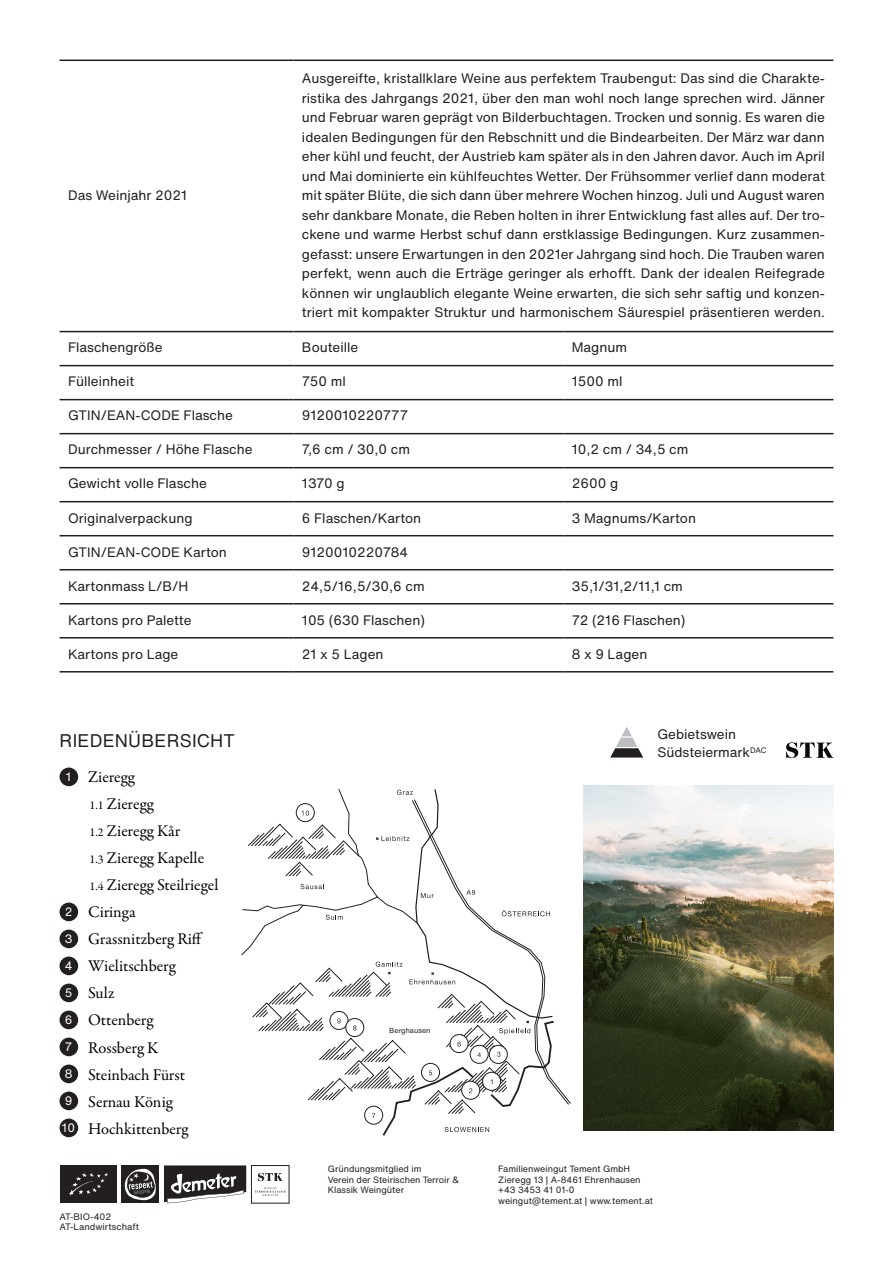
<style>
.page{position:relative;width:893px;height:1263px;background:#fff}
.page>*{position:absolute;margin:0;border:0;box-sizing:border-box;transform-origin:0 0}
.t1{font:18px "Helvetica Now Text";letter-spacing:.01em;color:#231f20}
.t2{font:16.5px "Garamond Premr Pro";color:#000001}
.t3{font:13.5px/19.5px "Helvetica Now Text";color:#231f20}
.t4{font:9.3px/10.5px "Helvetica Now Text";color:#231f20}
.t5{font:9px/10.5px "Helvetica Now Text";color:#231f20}
.t6{font:7.2px "Helvetica Now Text";color:#231f20}
.s1{font-family:"Helvetica Now Text";font-size:12px;color:#fff}
.s2{font-size:12px}
</style>
<div class="page">
<div style="left:60px;top:767px;width:18px;height:19px;background:#231f20;border-radius:50%"></div>
<div style="left:60px;top:902px;width:18px;height:19px;background:#231f20;border-radius:50%"></div>
<div style="left:60px;top:929px;width:18px;height:19px;background:#231f20;border-radius:50%"></div>
<div style="left:60px;top:956px;width:18px;height:19px;background:#231f20;border-radius:50%"></div>
<div style="left:60px;top:983px;width:18px;height:19px;background:#231f20;border-radius:50%"></div>
<div style="left:60px;top:1010px;width:18px;height:19px;background:#231f20;border-radius:50%"></div>
<div style="left:60px;top:1037px;width:18px;height:19px;background:#231f20;border-radius:50%"></div>
<div style="left:60px;top:1064px;width:18px;height:19px;background:#231f20;border-radius:50%"></div>
<div style="left:60px;top:1091px;width:18px;height:19px;background:#231f20;border-radius:50%"></div>
<div style="left:60px;top:1118px;width:18px;height:19px;background:#231f20;border-radius:50%"></div>
<svg style="left:241px;top:789px;width:315px;height:347px"></svg>
<img style="left:584px;top:786px;width:249px;height:345px">
<svg style="left:786px;top:742px;width:47px;height:16px"></svg>
<svg style="left:610px;top:727px;width:33px;height:30px"></svg>
<hr style="left:60px;top:365px;width:233px;height:1px;background:#231f20">
<hr style="left:293px;top:365px;width:270px;height:1px;background:#231f20">
<hr style="left:563px;top:365px;width:270px;height:1px;background:#231f20">
<hr style="left:60px;top:399px;width:233px;height:1px;background:#231f20">
<hr style="left:293px;top:399px;width:270px;height:1px;background:#231f20">
<hr style="left:563px;top:399px;width:270px;height:1px;background:#231f20">
<hr style="left:60px;top:433px;width:233px;height:1px;background:#231f20">
<hr style="left:293px;top:433px;width:270px;height:1px;background:#231f20">
<hr style="left:563px;top:433px;width:270px;height:1px;background:#231f20">
<hr style="left:60px;top:467px;width:233px;height:1px;background:#231f20">
<hr style="left:293px;top:467px;width:270px;height:1px;background:#231f20">
<hr style="left:563px;top:467px;width:270px;height:1px;background:#231f20">
<hr style="left:60px;top:501px;width:233px;height:1px;background:#231f20">
<hr style="left:293px;top:501px;width:270px;height:1px;background:#231f20">
<hr style="left:563px;top:501px;width:270px;height:1px;background:#231f20">
<hr style="left:60px;top:535px;width:233px;height:1px;background:#231f20">
<hr style="left:293px;top:535px;width:270px;height:1px;background:#231f20">
<hr style="left:563px;top:535px;width:270px;height:1px;background:#231f20">
<hr style="left:60px;top:569px;width:233px;height:1px;background:#231f20">
<hr style="left:293px;top:569px;width:270px;height:1px;background:#231f20">
<hr style="left:563px;top:569px;width:270px;height:1px;background:#231f20">
<hr style="left:60px;top:603px;width:233px;height:1px;background:#231f20">
<hr style="left:293px;top:603px;width:270px;height:1px;background:#231f20">
<hr style="left:563px;top:603px;width:270px;height:1px;background:#231f20">
<hr style="left:60px;top:637px;width:233px;height:1px;background:#231f20">
<hr style="left:293px;top:637px;width:270px;height:1px;background:#231f20">
<hr style="left:563px;top:637px;width:270px;height:1px;background:#231f20">
<hr style="left:60px;top:671px;width:233px;height:1px;background:#231f20">
<hr style="left:293px;top:671px;width:270px;height:1px;background:#231f20">
<hr style="left:563px;top:671px;width:270px;height:1px;background:#231f20">
<hr style="left:60px;top:331px;width:233px;height:1px;background:#231f20">
<hr style="left:293px;top:331px;width:270px;height:1px;background:#231f20">
<hr style="left:563px;top:331px;width:270px;height:1px;background:#231f20">
<hr style="left:60px;top:60px;width:233px;height:1px;background:#231f20">
<hr style="left:293px;top:60px;width:540px;height:1px;background:#231f20">
<svg style="left:255px;top:1187px;width:31px;height:9px"></svg>
<svg style="left:258px;top:1173px;width:25px;height:8px"></svg>
<div style="left:251px;top:1165px;width:38px;height:38px;border:1px solid #231f20"></div>
<div style="left:60px;top:1165px;width:56px;height:38px;background:#231f20"></div>
<svg style="left:69px;top:1173px;width:39px;height:23px"></svg>
<div style="left:122px;top:1165px;width:37px;height:38px;background:#231f20"></div>
<svg style="left:125px;top:1168px;width:31px;height:32px"></svg>
<svg style="left:164px;top:1165px;width:82px;height:38px"></svg>
<p class="t3" style="left:68px;top:185px;width:121px">Das Weinjahr 2021</p>
<p class="t3" style="left:302px;top:68px;width:525px;text-align:justify">Ausgereifte, kristallklare Weine aus perfektem Traubengut: Das sind die Charakte&shy;ristika des Jahrgangs 2021, über den man wohl noch lange sprechen wird. Jänner und Februar waren geprägt von Bilderbuchtagen. Trocken und sonnig. Es waren die idealen Bedingungen für den Rebschnitt und die Bindearbeiten. Der März war dann eher kühl und feucht, der Austrieb kam später als in den Jahren davor. Auch im April und Mai dominierte ein kühlfeuchtes Wetter. Der Frühsommer verlief dann moderat mit später Blüte, die sich dann über mehrere Wochen hinzog. Juli und August waren sehr dankbare Monate, die Reben holten in ihrer Entwicklung fast alles auf. Der tro&shy;ckene und warme Herbst schuf dann erstklassige Bedingungen. Kurz zusammen&shy;gefasst: unsere Erwartungen in den 2021er Jahrgang sind hoch. Die Trauben waren perfekt, wenn auch die Erträge geringer als erhofft. Dank der idealen Reifegrade können wir unglaublich elegante Weine erwarten, die sich sehr saftig und konzen&shy;triert mit kompakter Struktur und harmonischem Säurespiel präsentieren werden.</p>
<p class="t3" style="left:68px;top:337px;width:96px">Flaschengröße</p>
<p class="t3" style="left:302px;top:337px;width:58px">Bouteille</p>
<p class="t3" style="left:572px;top:337px;width:57px">Magnum</p>
<p class="t3" style="left:68px;top:371px;width:68px">Fülleinheit</p>
<p class="t3" style="left:302px;top:371px;width:45px">750 ml</p>
<p class="t3" style="left:572px;top:371px;width:52px">1500 ml</p>
<p class="t3" style="left:68px;top:405px;width:166px">GTIN/EAN-CODE Flasche</p>
<p class="t3" style="left:302px;top:405px;width:108px">9120010220777</p>
<p class="t3" style="left:68px;top:439px;width:186px">Durchmesser / Höhe Flasche</p>
<p class="t3" style="left:302px;top:439px;width:110px">7,6 cm / 30,0 cm</p>
<p class="t3" style="left:572px;top:439px;width:118px">10,2 cm / 34,5 cm</p>
<p class="t3" style="left:68px;top:474px;width:140px">Gewicht volle Flasche</p>
<p class="t3" style="left:302px;top:474px;width:44px">1370 g</p>
<p class="t3" style="left:572px;top:474px;width:48px">2600 g</p>
<p class="t3" style="left:68px;top:508px;width:126px">Originalverpackung</p>
<p class="t3" style="left:302px;top:508px;width:121px">6 Flaschen/Karton</p>
<p class="t3" style="left:572px;top:508px;width:126px">3 Magnums/Karton</p>
<p class="t3" style="left:68px;top:542px;width:160px">GTIN/EAN-CODE Karton</p>
<p class="t3" style="left:302px;top:542px;width:108px">9120010220784</p>
<p class="t3" style="left:68px;top:576px;width:122px">Kartonmass L/B/H</p>
<p class="t3" style="left:302px;top:576px;width:124px">24,5/16,5/30,6 cm</p>
<p class="t3" style="left:572px;top:576px;width:113px">35,1/31,2/11,1 cm</p>
<p class="t3" style="left:68px;top:610px;width:125px">Kartons pro Palette</p>
<p class="t3" style="left:302px;top:610px;width:125px">105 (630 Flaschen)</p>
<p class="t3" style="left:572px;top:610px;width:115px">72 (216 Flaschen)</p>
<p class="t3" style="left:68px;top:644px;width:112px">Kartons pro Lage</p>
<p class="t3" style="left:302px;top:644px;width:83px">21 x 5 Lagen</p>
<p class="t3" style="left:572px;top:644px;width:77px">8 x 9 Lagen</p>
<h1 class="t1" style="left:60px;top:727px;width:177px">RIEDENÜBERSICHT</h1>
<p class="t2" style="left:66px;top:767px;width:71px"><span class="s1">1</span> Zieregg</p>
<p class="t2" style="left:90px;top:794px;width:66px"><span class="s2">1.1</span> Zieregg</p>
<p class="t2" style="left:90px;top:821px;width:92px"><span class="s2">1.2</span> Zieregg Kår</p>
<p class="t2" style="left:90px;top:848px;width:116px"><span class="s2">1.3</span> Zieregg Kapelle</p>
<p class="t2" style="left:90px;top:875px;width:130px"><span class="s2">1.4</span> Zieregg Steilriegel</p>
<p class="t2" style="left:65px;top:902px;width:72px"><span class="s1">2</span> Ciringa</p>
<p class="t2" style="left:65px;top:929px;width:140px"><span class="s1">3</span> Grassnitzberg Riff</p>
<p class="t2" style="left:65px;top:956px;width:112px"><span class="s1">4</span> Wielitschberg</p>
<p class="t2" style="left:65px;top:983px;width:51px"><span class="s1">5</span> Sulz</p>
<p class="t2" style="left:65px;top:1010px;width:90px"><span class="s1">6</span> Ottenberg</p>
<p class="t2" style="left:65px;top:1037px;width:95px"><span class="s1">7</span> Rossberg K</p>
<p class="t2" style="left:65px;top:1064px;width:122px"><span class="s1">8</span> Steinbach Fürst</p>
<p class="t2" style="left:65px;top:1091px;width:110px"><span class="s1">9</span> Sernau König</p>
<p class="t2" style="left:62px;top:1118px;width:128px"><span class="s1">10</span> Hochkittenberg</p>
<p class="t4" style="left:60px;top:1211px;width:81px">AT-BIO-402<br>AT-Landwirtschaft</p>
<p class="t6" style="left:389px;top:1025px;width:43px">Berghausen</p>
<p class="t3" style="left:657px;top:725px;width:111px;line-height:18px">Gebietswein<br>Südsteiermark<sup>DAC</sup></p>
<p class="t5" style="left:328px;top:1163px;width:133px">Gründungsmitglied im<br>Verein der Steirischen Terroir &amp;<br>Klassik Weingüter</p>
<p class="t5" style="left:498px;top:1163px;width:156px">Familienweingut Tement GmbH<br>Zieregg 13 | A-8461 Ehrenhausen +43 3453 41 01-0 weingut@tement.at | www.tement.at</p>
</div>
